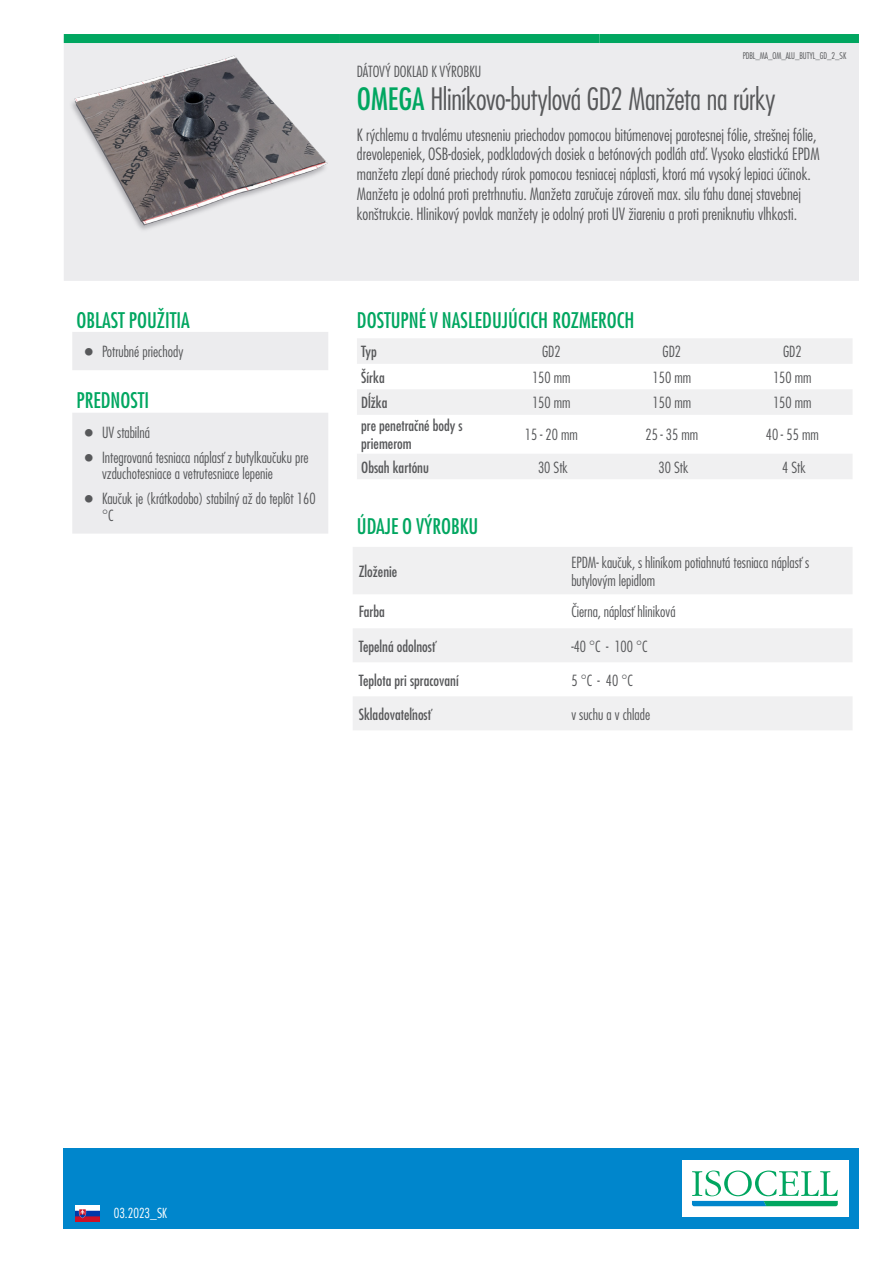
<style>
.page{position:relative;width:893px;height:1263px;background:#fff}
.page>*{position:absolute;margin:0;border:0;box-sizing:border-box;transform-origin:0 0}
.t1{font:300 condensed 30px "Futura LT Pro";letter-spacing:-.015em;color:#57585a}
.t2{font:500 condensed 21px "Futura LT Pro";color:#00a660}
.t3{font:300 condensed 16.5px/19.8px "Futura LT Pro";color:#57585a}
.t4{font:300 condensed 15px/25px "Futura LT Pro";color:#57585a}
.t5{font:500 condensed 15px/18px "Futura LT Pro";color:#57585a}
.t6{font:300 condensed 13.5px "Futura LT Pro";color:#fff}
.t7{font:300 condensed 9px "Futura LT Pro";letter-spacing:-.01em;color:#57585a}
.s1{font-weight:500;color:#00a660}
</style>
<div class="page">
<div style="left:64px;top:1148px;width:795px;height:81px;background:#0086cc"></div>
<div style="left:682px;top:1160px;width:166px;height:57px;background:#fff"></div>
<svg style="left:692px;top:1170px;width:146px;height:36px"></svg>
<img style="left:75px;top:1205px;width:24px;height:16px">
<div style="left:64px;top:43px;width:795px;height:238px;background:#ececee"></div>
<div style="left:64px;top:34px;width:276px;height:9px;background:#00a660"></div>
<div style="left:340px;top:34px;width:259px;height:9px;background:#00a660"></div>
<div style="left:599px;top:34px;width:260px;height:9px;background:#00a660"></div>
<svg style="left:72px;top:332px;width:256px;height:202px;fill:#ececee"></svg>
<svg style="left:357px;top:338px;width:495px;height:141px;fill:#f0f0f1"></svg>
<svg style="left:353px;top:547px;width:499px;height:183px;fill:#f0f0f1"></svg>
<img style="left:64px;top:46px;width:281px;height:197px">
<svg style="left:85px;top:348px;width:8px;height:7px"></svg>
<svg style="left:85px;top:429px;width:8px;height:7px"></svg>
<svg style="left:85px;top:454px;width:8px;height:7px"></svg>
<svg style="left:85px;top:495px;width:8px;height:8px"></svg>
<p class="t2" style="left:77px;top:305px;width:115px">OBLAST POUŽITIA</p>
<p class="t4" style="left:102px;top:339px;width:83px">Potrubné priechody</p>
<p class="t2" style="left:77px;top:386px;width:74px">PREDNOSTI</p>
<p class="t4" style="left:102px;top:420px;width:208px">UV stabilná<br>Integrovaná tesniaca náplasť z butylkaučuku pre</p>
<p class="t4" style="left:102px;top:461px;width:215px">vzduchotesniace a vetrutesniace lepenie<br>Kaučuk je (krátkodobo) stabilný až do teplôt 160</p>
<p class="t4" style="left:102px;top:503px;width:13px">°C</p>
<p class="t7" style="left:743px;top:50px;width:105px">PDBL_MA_OM_ALU_BUTYL_GD_2_SK</p>
<h1 class="t1" style="left:357px;top:80px;width:420px"><span class="s1">OMEGA</span> Hliníkovo-butylová GD2 Manžeta na rúrky</h1>
<p class="t3" style="left:357px;top:125px;width:464px">K rýchlemu a trvalému utesneniu priechodov pomocou bitúmenovej parotesnej fólie, strešnej fólie, drevolepeniek, OSB-dosiek, podkladových dosiek a betónových podláh atď. Vysoko elastická EPDM manžeta zlepí dané priechody rúrok pomocou tesniacej náplasti, ktorá má vysoký lepiaci účinok.<br>Manžeta je odolná proti pretrhnutiu. Manžeta zaručuje zároveň max. silu ťahu danej stavebnej konštrukcie. Hlinikový povlak manžety je odolný proti UV žiareniu a proti preniknutiu vlhkosti.</p>
<p class="t4" style="left:357px;top:59px;width:126px">DÁTOVÝ DOKLAD K VÝROBKU</p>
<p class="t2" style="left:357px;top:305px;width:279px">DOSTUPNÉ V NASLEDUJÚCICH ROZMEROCH</p>
<p class="t5" style="left:361px;top:342px;width:17px">Typ</p>
<p class="t4" style="left:542px;top:339px;width:20px">GD2</p>
<p class="t4" style="left:663px;top:339px;width:20px">GD2</p>
<p class="t4" style="left:783px;top:339px;width:20px">GD2</p>
<p class="t5" style="left:361px;top:368px;width:25px">Šírka</p>
<p class="t4" style="left:532px;top:365px;width:40px">150 mm</p>
<p class="t4" style="left:652px;top:365px;width:40px">150 mm</p>
<p class="t4" style="left:773px;top:365px;width:40px">150 mm</p>
<p class="t5" style="left:361px;top:393px;width:28px">Dĺžka</p>
<p class="t4" style="left:532px;top:390px;width:40px">150 mm</p>
<p class="t4" style="left:652px;top:390px;width:40px">150 mm</p>
<p class="t4" style="left:773px;top:390px;width:40px">150 mm</p>
<p class="t5" style="left:361px;top:417px;width:103px">pre penetračné body s priemerom</p>
<p class="t4" style="left:525px;top:422px;width:54px">15 - 20 mm</p>
<p class="t4" style="left:645px;top:422px;width:54px">25 - 35 mm</p>
<p class="t4" style="left:766px;top:422px;width:54px">40 - 55 mm</p>
<p class="t5" style="left:361px;top:458px;width:69px">Obsah kartónu</p>
<p class="t4" style="left:538px;top:454px;width:31px">30 Stk</p>
<p class="t4" style="left:658px;top:454px;width:31px">30 Stk</p>
<p class="t4" style="left:782px;top:454px;width:25px">4 Stk</p>
<p class="t2" style="left:357px;top:512px;width:123px">ÚDAJE O VÝROBKU</p>
<p class="t5" style="left:359px;top:562px;width:40px">Zloženie</p>
<p class="t4" style="left:571px;top:553px;width:240px;line-height:18px">EPDM- kaučuk, s hliníkom potiahnutá tesniaca náplasť s butylovým lepidlom</p>
<p class="t5" style="left:359px;top:603px;width:28px">Farba</p>
<p class="t4" style="left:571px;top:599px;width:106px">Čierna, náplasť hliniková</p>
<p class="t5" style="left:359px;top:637px;width:78px">Tepelná odolnosť</p>
<p class="t4" style="left:571px;top:633px;width:78px">-40 °C - 100 °C</p>
<p class="t5" style="left:359px;top:671px;width:102px">Teplota pri spracovaní</p>
<p class="t4" style="left:571px;top:667px;width:63px">5 °C - 40 °C</p>
<p class="t5" style="left:359px;top:705px;width:74px">Skladovateľnosť</p>
<p class="t4" style="left:571px;top:701px;width:80px">v suchu a v chlade</p>
<p class="t6" style="left:114px;top:1204px;width:55px">03.2023_SK</p>
</div>
